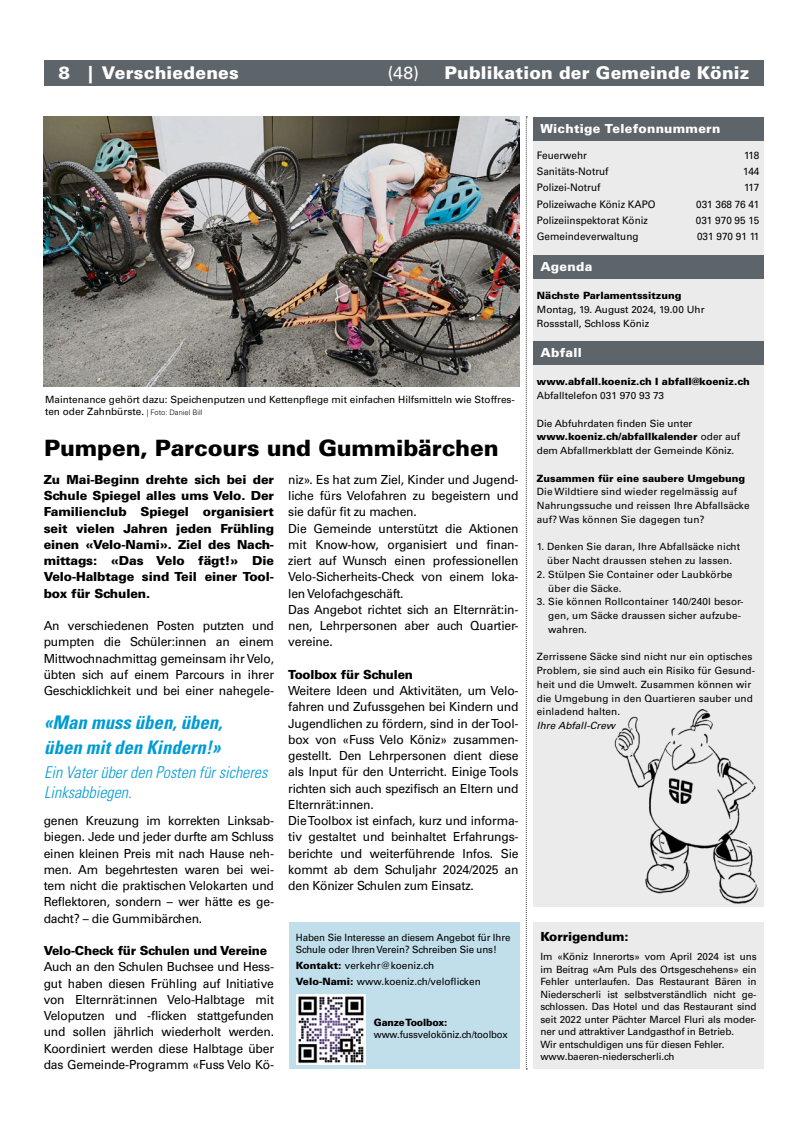
<style>
.page{position:relative;width:808px;height:1134px;background:#fff}
.page>*{position:absolute;margin:0;border:0;box-sizing:border-box;transform-origin:0 0}
.t1{font:900 22.5px "Univers LT Std";letter-spacing:-.01em;color:#000}
.t2{font:italic 700 condensed 18.75px/25px "Univers LT Std";color:#009bd5}
.t3{font:900 17.5px "Univers LT Std";letter-spacing:.01em;color:#fff}
.t4{font:17.5px "Univers LT Std";color:#fff}
.t5{font:italic 300 condensed 16.25px/20px "Univers LT Std";color:#009bd5}
.t6{font:12.5px/16.2px "Univers LT Std";letter-spacing:-.015em;color:#000;text-align:justify}
.t7{font:900 12.5px/16.2px "Univers LT Std";letter-spacing:-.015em;color:#000;text-align:justify}
.t8{font:900 12.5px "Univers LT Std";letter-spacing:.02em;color:#fff}
.t9{font:10.38px "Univers LT Std";color:#000;scale:.96 1}
.t10{font:10px/13.8px "Univers LT Std";color:#000}
.t11{font:900 10px "Univers LT Std";color:#000}
.t12{font:10px "Univers LT Std";color:#000;scale:.96 1}
.t13{font:italic 10px "Univers LT Std";letter-spacing:.01em;color:#000}
.t14{font:900 10px "Univers LT Std";color:#000;scale:.96 1}
.s1{font-weight:300;font-size:7.5px}
.s2{font-weight:900}
</style>
<div class="page">
<div style="left:289px;top:922px;width:230px;height:147px;background:#c1deeb"></div>
<div style="left:533px;top:138px;width:231px;height:123px;background:#ecebeb"></div>
<div style="left:533px;top:278px;width:231px;height:62px;background:#ecebeb"></div>
<div style="left:533px;top:117px;width:231px;height:23px;background:#5e656a"></div>
<div style="left:533px;top:255px;width:231px;height:23px;background:#5e656a"></div>
<div style="left:44px;top:60px;width:720px;height:26px;background:#5e656a"></div>
<div style="left:533px;top:354px;width:231px;height:552px;background:#ecebeb"></div>
<div style="left:533px;top:341px;width:231px;height:23px;background:#5e656a"></div>
<svg style="left:526px;top:117px;width:1px;height:952px"></svg>
<img style="left:612px;top:709px;width:148px;height:198px">
<img style="left:44px;top:117px;width:475px;height:269px">
<img style="left:296px;top:994px;width:70px;height:70px">
<div style="left:533px;top:922px;width:231px;height:147px;background:#ecebeb"></div>
<h3 class="t4" style="left:388px;top:62px;width:33px">(48)</h3>
<h3 class="t3" style="left:58px;top:62px;width:182px">8 | Verschiedenes</h3>
<h3 class="t3" style="left:444px;top:62px;width:307px">Publikation der Gemeinde Köniz</h3>
<p class="t8" style="left:540px;top:121px;width:181px">Wichtige Telefonnummern</p>
<p class="t9" style="left:537px;top:149px;width:54px">Feuerwehr</p>
<p class="t9" style="left:744px;top:149px;width:17px">118</p>
<p class="t9" style="left:537px;top:165px;width:76px">Sanitäts-Notruf</p>
<p class="t9" style="left:743px;top:165px;width:18px">144</p>
<p class="t9" style="left:537px;top:181px;width:68px">Polizei-Notruf</p>
<p class="t9" style="left:744px;top:181px;width:17px">117</p>
<p class="t9" style="left:537px;top:198px;width:125px">Polizeiwache Köniz KAPO</p>
<p class="t9" style="left:696px;top:198px;width:67px">031 368 76 41</p>
<p class="t9" style="left:537px;top:214px;width:117px">Polizeiinspektorat Köniz</p>
<p class="t9" style="left:696px;top:214px;width:68px">031 970 95 15</p>
<p class="t9" style="left:537px;top:230px;width:107px">Gemeindeverwaltung</p>
<p class="t9" style="left:697px;top:230px;width:66px">031 970 91 11</p>
<p class="t8" style="left:540px;top:259px;width:53px">Agenda</p>
<p class="t11" style="left:537px;top:289px;width:146px">Nächste Parlamentssitzung</p>
<p class="t10" style="left:537px;top:303px;width:169px">Montag, 19. August 2024, 19.00 Uhr<br>Rossstall, Schloss Köniz</p>
<p class="t10" style="left:45px;top:393px;width:471px;line-height:12.5px">Maintenance gehört dazu: Speichenputzen und Kettenpflege mit einfachen Hilfsmitteln wie Stoffres&shy;ten oder Zahnbürste. <span class="s1">| Foto: Daniel Bill</span></p>
<h1 class="t1" style="left:44px;top:434px;width:456px">Pumpen, Parcours und Gummibärchen</h1>
<p class="t7" style="left:44px;top:471px;width:232px">Zu Mai-Beginn drehte sich bei der Schule Spiegel alles ums Velo. Der Familienclub Spiegel organisiert seit vielen Jahren jeden Frühling einen «Velo-Nami». Ziel des Nach&shy;mittags: «Das Velo fägt!» Die Velo-Halbtage sind Teil einer Tool&shy;box für Schulen.</p>
<p class="t6" style="left:44px;top:618px;width:232px">An verschiedenen Posten putzten und pumpten die Schüler:innen an einem Mittwochnachmittag gemeinsam ihr Velo, übten sich auf einem Parcours in ihrer Geschicklichkeit und bei einer nahegele-</p>
<h2 class="t2" style="left:44px;top:710px;width:180px">«Man muss üben, üben, üben mit den Kindern!»</h2>
<h3 class="t5" style="left:44px;top:762px;width:225px">Ein Vater über den Posten für sicheres<br>Linksabbiegen.</h3>
<p class="t6" style="left:44px;top:813px;width:232px">genen Kreuzung im korrekten Linksab&shy;biegen. Jede und jeder durfte am Schluss einen kleinen Preis mit nach Hause neh&shy;men. Am begehrtesten waren bei wei&shy;tem nicht die praktischen Velokarten und Reflektoren, sondern – wer hätte es ge&shy;dacht? – die Gummibärchen.</p>
<p class="t7" style="left:44px;top:942px;width:225px">Velo-Check für Schulen und Vereine</p>
<p class="t6" style="left:44px;top:959px;width:232px">Auch an den Schulen Buchsee und Hess&shy;gut haben diesen Frühling auf Initiative von Elternrät:innen Velo-Halbtage mit Veloputzen und -flicken stattgefunden und sollen jährlich wiederholt werden.<br>Koordiniert werden diese Halbtage über das Gemeinde-Programm «Fuss Velo Kö-</p>
<p class="t6" style="left:288px;top:471px;width:232px;text-align:left">niz». Es hat zum Ziel, Kinder und Jugend&shy;liche fürs Velofahren zu begeistern und sie dafür fit zu machen.<br>Die Gemeinde unterstützt die Aktionen mit Know-how, organisiert und finan&shy;ziert auf Wunsch einen professionellen Velo-Sicherheits-Check von einem loka&shy;len Velofachgeschäft.<br>Das Angebot richtet sich an Elternrät:in&shy;nen, Lehrpersonen aber auch Quartier&shy;vereine.</p>
<p class="t7" style="left:288px;top:666px;width:126px">Toolbox für Schulen</p>
<p class="t6" style="left:288px;top:683px;width:232px;text-align:left">Weitere Ideen und Aktivitäten, um Velo&shy;fahren und Zufussgehen bei Kindern und Jugendlichen zu fördern, sind in der Tool&shy;box von «Fuss Velo Köniz» zusammen&shy;gestellt. Den Lehrpersonen dient diese als Input für den Unterricht. Einige Tools richten sich auch spezifisch an Eltern und Elternrät:innen.<br>Die Toolbox ist einfach, kurz und informa&shy;tiv gestaltet und beinhaltet Erfahrungs&shy;berichte und weiterführende Infos. Sie kommt ab dem Schuljahr 2024/2025 an den Könizer Schulen zum Einsatz.</p>
<p class="t10" style="left:296px;top:931px;width:216px;line-height:12.5px">Haben Sie Interesse an diesem Angebot für Ihre<br>Schule oder Ihren Verein? Schreiben Sie uns!</p>
<p class="t10" style="left:296px;top:958px;width:186px;line-height:16px"><span class="s2">Kontakt:</span> verkehr@koeniz.ch<br><span class="s2">Velo-Nami:</span> www.koeniz.ch/veloflicken</p>
<p class="t14" style="left:374px;top:1016px;width:78px">Ganze Toolbox:</p>
<p class="t12" style="left:374px;top:1029px;width:141px">www.fussveloköniz.ch/toolbox</p>
<p class="t8" style="left:540px;top:345px;width:43px">Abfall</p>
<p class="t11" style="left:537px;top:375px;width:214px">www.abfall.koeniz.ch I abfall@koeniz.ch</p>
<p class="t10" style="left:537px;top:389px;width:129px">Abfalltelefon 031 970 93 73</p>
<p class="t10" style="left:537px;top:416px;width:205px">Die Abfuhrdaten finden Sie unter <span class="s2">www.koeniz.ch/abfallkalender</span> oder auf dem Abfallmerkblatt der Gemeinde Köniz.</p>
<p class="t11" style="left:537px;top:472px;width:210px">Zusammen für eine saubere Umgebung</p>
<p class="t10" style="left:537px;top:485px;width:214px">Die Wildtiere sind wieder regelmässig auf<br>Nahrungssuche und reissen Ihre Abfallsäcke auf? Was können Sie dagegen tun?</p>
<p class="t10" style="left:537px;top:540px;width:205px;text-align:center">1. Denken Sie daran, Ihre Abfallsäcke nicht über Nacht draussen stehen zu lassen.</p>
<p class="t10" style="left:548px;top:567px;width:186px;text-indent:-11px">2. Stülpen Sie Container oder Laubkörbe über die Säcke.</p>
<p class="t10" style="left:548px;top:595px;width:197px;text-indent:-11px">3. Sie können Rollcontainer 140/240l besor&shy;gen, um Säcke draussen sicher aufzube&shy;wahren.</p>
<p class="t10" style="left:537px;top:650px;width:220px">Zerrissene Säcke sind nicht nur ein optisches Problem, sie sind auch ein Risiko für Gesund&shy;heit und die Umwelt. Zusammen können wir die Umgebung in den Quartieren sauber und einladend halten.</p>
<p class="t13" style="left:537px;top:720px;width:79px">Ihre Abfall-Crew</p>
<p class="t7" style="left:540px;top:928px;width:90px">Korrigendum:</p>
<p class="t10" style="left:540px;top:950px;width:218px;line-height:12.5px">Im «Köniz Innerorts» vom April 2024 ist uns im Beitrag «Am Puls des Ortsgeschehens» ein Fehler unterlaufen. Das Restaurant Bären in Niederscherli ist selbstverständlich nicht ge&shy;schlossen. Das Hotel und das Restaurant sind seit 2022 unter Pächter Marcel Fluri als moder&shy;ner und attraktiver Landgasthof in Betrieb.<br>Wir entschuldigen uns für diesen Fehler. www.baeren-niederscherli.ch</p>
</div>
